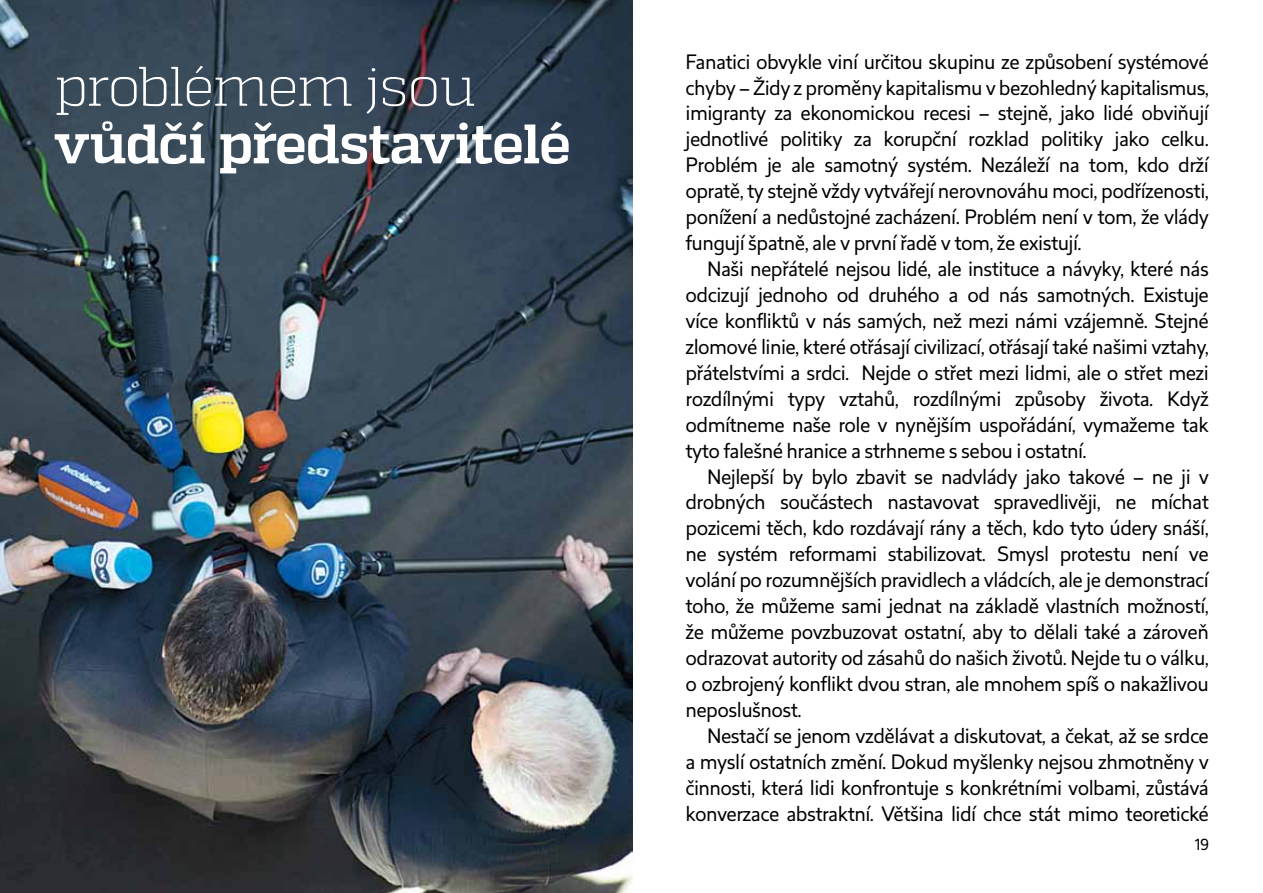
<style>
.page{position:relative;width:1263px;height:893px;background:#fff}
.page>*{position:absolute;margin:0;border:0;box-sizing:border-box;transform-origin:0 0}
.t1{font:700 55.5px "Quadon";letter-spacing:-.025em;color:#fff}
.t2{font:300 55.5px "Quadon";letter-spacing:-.025em;color:#fff}
.t3{font:19.5px/26px "Revisal";letter-spacing:-.03em;color:#000;text-align:justify}
.t4{font:15px "Revisal";color:#000}
</style>
<div class="page">
<img style="left:0;top:0;width:633px;height:893px">
<h1 class="t2" style="left:54px;top:55px;width:423px">problémem jsou</h1>
<h1 class="t1" style="left:54px;top:112px;width:518px">vůdčí představitelé</h1>
<p class="t3" style="left:685px;top:48px;width:525px">Fanatici obvykle viní určitou skupinu ze způsobení systémové chyby – Židy z proměny kapitalismu v bezohledný kapitalismus, imigranty za ekonomickou recesi – stejně, jako lidé obviňují jednotlivé politiky za korupční rozklad politiky jako celku.<br>Problém je ale samotný systém. Nezáleží na tom, kdo drží opratě, ty stejně vždy vytvářejí nerovnováhu moci, podřízenosti, ponížení a nedůstojné zacházení. Problém není v tom, že vlády fungují špatně, ale v první řadě v tom, že existují.</p>
<p class="t3" style="left:685px;top:256px;width:525px;text-indent:22px">Naši nepřátelé nejsou lidé, ale instituce a návyky, které nás odcizují jednoho od druhého a od nás samotných. Existuje více konfliktů v nás samých, než mezi námi vzájemně. Stejné zlomové linie, které otřásají civilizací, otřásají také našimi vztahy, přátelstvími a srdci. Nejde o střet mezi lidmi, ale o střet mezi rozdílnými typy vztahů, rozdílnými způsoby života. Když odmítneme naše role v nynějším uspořádání, vymažeme tak tyto falešné hranice a strhneme s sebou i ostatní.</p>
<p class="t3" style="left:685px;top:463px;width:525px;text-indent:22px">Nejlepší by bylo zbavit se nadvlády jako takové – ne ji v drobných součástech nastavovat spravedlivěji, ne míchat pozicemi těch, kdo rozdávají rány a těch, kdo tyto údery snáší, ne systém reformami stabilizovat. Smysl protestu není ve volání po rozumnějších pravidlech a vládcích, ale je demonstrací toho, že můžeme sami jednat na základě vlastních možností, že můžeme povzbuzovat ostatní, aby to dělali také a zároveň odrazovat autority od zásahů do našich životů. Nejde tu o válku, o ozbrojený konflikt dvou stran, ale mnohem spíš o nakažlivou neposlušnost.</p>
<p class="t3" style="left:685px;top:722px;width:525px;text-indent:22px">Nestačí se jenom vzdělávat a diskutovat, a čekat, až se srdce a myslí ostatních změní. Dokud myšlenky nejsou zhmotněny v činnosti, která lidi konfrontuje s konkrétními volbami, zůstává konverzace abstraktní. Většina lidí chce stát mimo teoretické</p>
<p class="t4" style="left:1195px;top:834px;width:16px">19</p>
</div>
